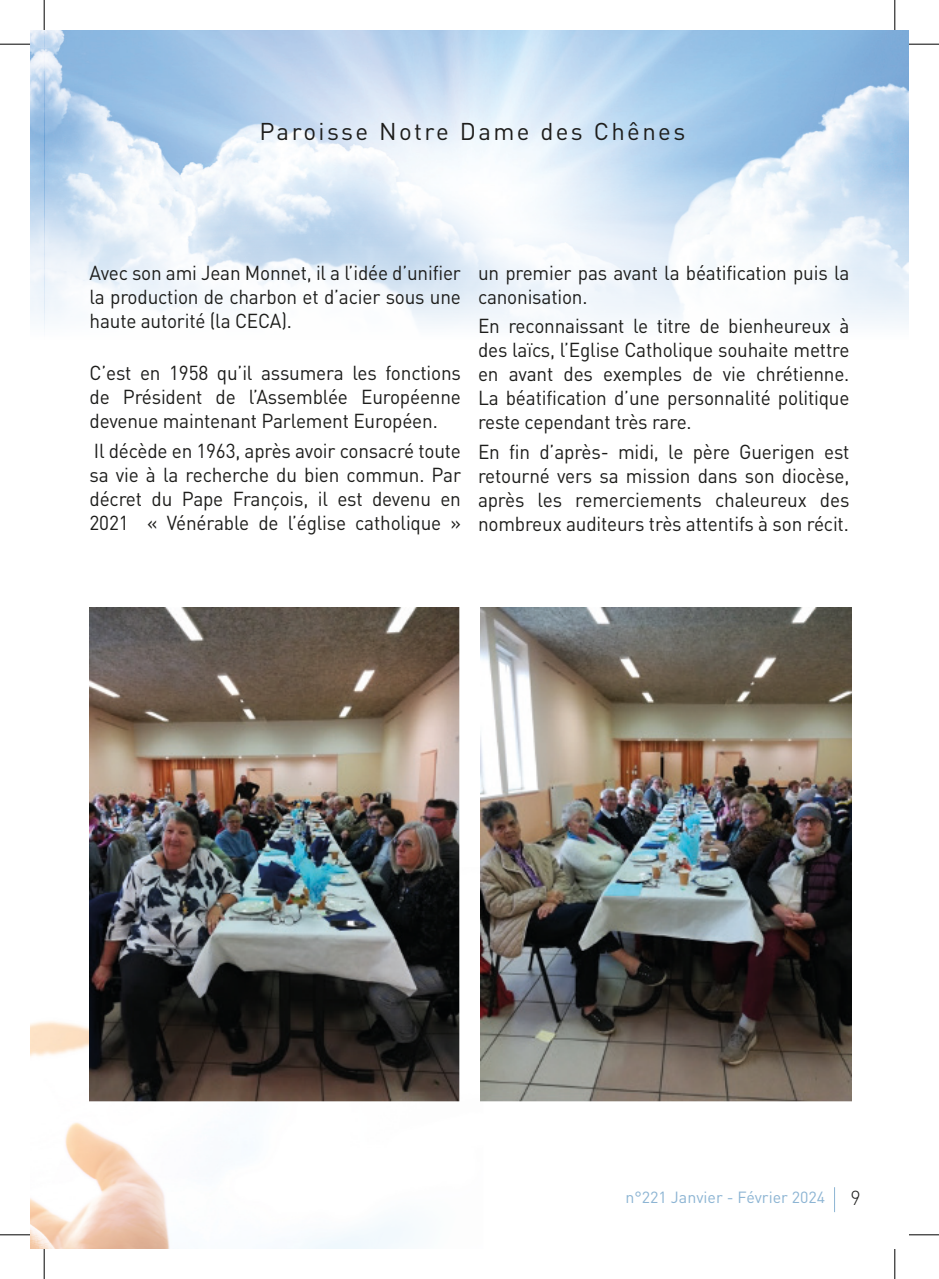
<style>
.page{position:relative;width:939px;height:1279px;background:#fff}
.page>*{position:absolute;margin:0;border:0;box-sizing:border-box;transform-origin:0 0}
.t1{font:24px "DIN Pro";letter-spacing:.1em;color:#1d1d1b}
.TXT_COURANT{font:20px/24px "DIN Pro";letter-spacing:-.01em;color:#1d1d1b;text-align:justify;scale:.95 1}
.t2{font:300 20px "DIN Pro";color:#1d1d1b}
.t3{font:16px "DIN Pro";color:#8cb4d3}
</style>
<div class="page">
<img style="left:30px;top:30px;width:879px;height:299px">
<img style="left:30px;top:1021px;width:382px;height:228px">
<img style="left:480px;top:608px;width:371px;height:494px">
<img style="left:89px;top:608px;width:371px;height:494px">
<svg style="left:834px;top:1187px;width:1px;height:25px"></svg>
<hr style="left:0;top:44px;width:30px;height:1px;background:#000">
<hr style="left:909px;top:44px;width:30px;height:1px;background:#000">
<hr style="left:0;top:1234px;width:30px;height:1px;background:#000">
<hr style="left:909px;top:1234px;width:30px;height:1px;background:#000">
<hr style="left:44px;top:0;width:1px;height:30px;background:#000">
<hr style="left:44px;top:1249px;width:1px;height:30px;background:#000">
<hr style="left:894px;top:0;width:1px;height:30px;background:#000">
<hr style="left:894px;top:1249px;width:1px;height:30px;background:#000">
<p class="t1" style="left:259px;top:113px;width:427px">Paroisse Notre Dame des Chênes</p>
<p class="TXT_COURANT" style="left:90px;top:258px;width:392px">Avec son ami Jean Monnet, il a l’idée d’unifier la production de charbon et d’acier sous une haute autorité (la CECA).</p>
<p class="TXT_COURANT" style="left:90px;top:359px;width:392px">C’est en 1958 qu’il assumera les fonctions de Président de l’Assemblée Européenne devenue maintenant Parlement Européen.</p>
<p class="TXT_COURANT" style="left:90px;top:436px;width:392px">Il décède en 1963, après avoir consacré toute sa vie à la recherche du bien commun. Par décret du Pape François, il est devenu en 2021 « Vénérable de l’église catholique »</p>
<p class="TXT_COURANT" style="left:478px;top:258px;width:392px">un premier pas avant la béatification puis la canonisation.</p>
<p class="TXT_COURANT" style="left:478px;top:312px;width:392px">En reconnaissant le titre de bienheureux à des laïcs, l’Eglise Catholique souhaite mettre en avant des exemples de vie chrétienne.<br>La béatification d’une personnalité politique reste cependant très rare.</p>
<p class="TXT_COURANT" style="left:478px;top:438px;width:392px">En fin d’après- midi, le père Guerigen est retourné vers sa mission dans son diocèse, après les remerciements chaleureux des nombreux auditeurs très attentifs à son récit.</p>
<p class="t3" style="left:625px;top:1185px;width:201px">n°221 Janvier - Février 2024</p>
<p class="t2" style="left:850px;top:1182px;width:12px">9</p>
</div>
